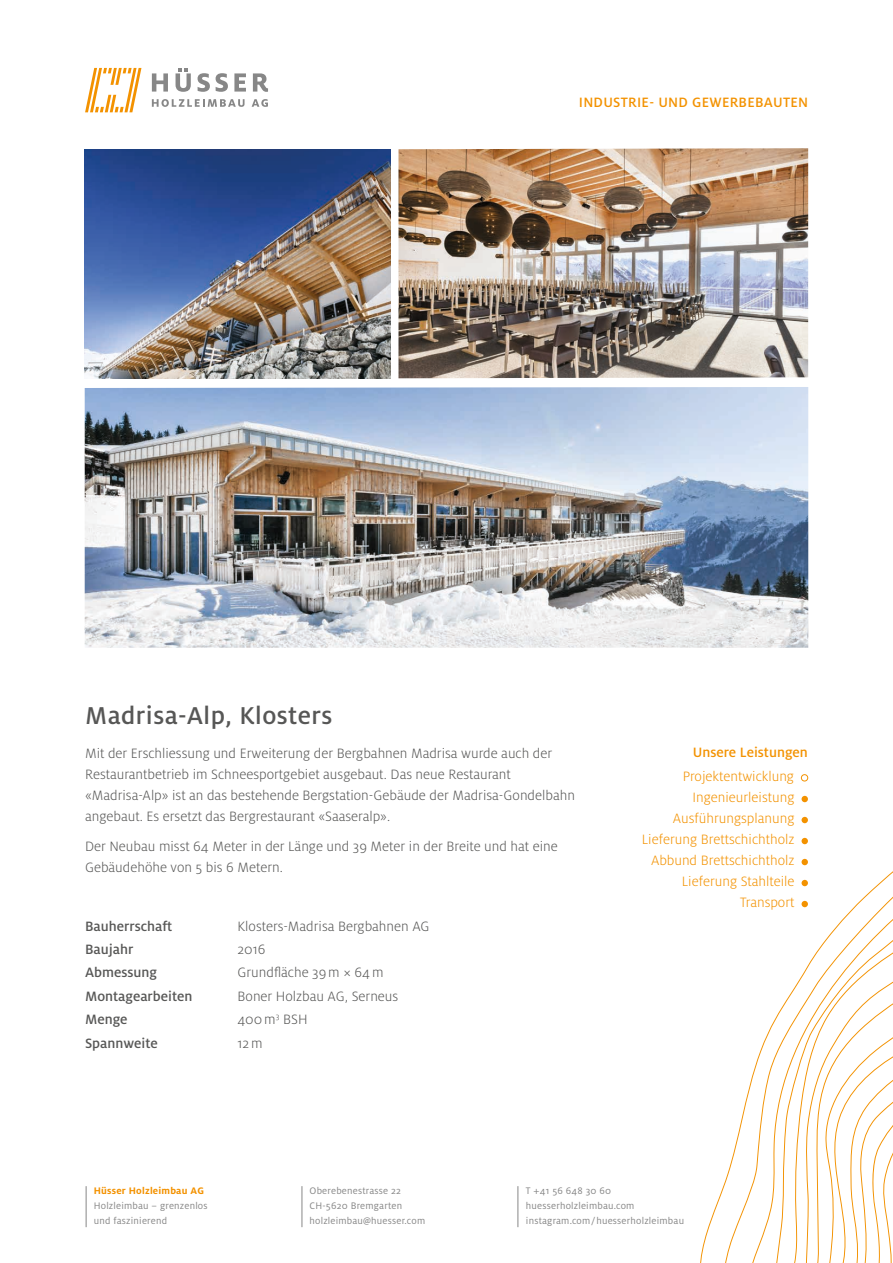
<style>
.page{position:relative;width:893px;height:1263px;background:#fff}
.page>*{position:absolute;margin:0;border:0;box-sizing:border-box;transform-origin:0 0}
.t1{font:500 27px "Milo OT";letter-spacing:.02em;color:#575756}
.t2{font:300 15px/21px "Milo OT";color:#575756}
.t3{font:300 15px/21px "Milo OT";color:#f39200;text-align:right}
.t4{font:500 15px "Milo OT";color:#575756}
.t5{font:500 15px "Milo OT";letter-spacing:.02em;color:#f39200}
.t6{font:500 15px "Milo OT";color:#f39200}
.t7{font:10.5px/15px "Milo OT";letter-spacing:.02em;color:#878787}
.t8{font:700 10.5px "Milo OT";letter-spacing:.02em;color:#f39200}
</style>
<div class="page">
<div style="left:801px;top:774px;width:7px;height:7px;border:1px solid #f39200;border-radius:50%"></div>
<div style="left:801px;top:796px;width:7px;height:6px;background:#f39200;border-radius:50%"></div>
<hr style="left:86px;top:1186px;width:1px;height:41px;background:#878787">
<hr style="left:302px;top:1186px;width:1px;height:41px;background:#878787">
<hr style="left:518px;top:1186px;width:1px;height:41px;background:#878787">
<img style="left:85px;top:149px;width:305px;height:229px">
<img style="left:398px;top:148px;width:410px;height:230px">
<img style="left:85px;top:387px;width:723px;height:261px">
<svg style="left:720px;top:1035px;width:47px;height:228px"></svg>
<svg style="left:767px;top:816px;width:126px;height:447px"></svg>
<svg style="left:85px;top:68px;width:56px;height:44px"></svg>
<svg style="left:152px;top:73px;width:16px;height:19px"></svg>
<svg style="left:198px;top:73px;width:12px;height:19px"></svg>
<svg style="left:216px;top:73px;width:12px;height:19px"></svg>
<svg style="left:234px;top:73px;width:12px;height:19px"></svg>
<svg style="left:253px;top:73px;width:15px;height:19px"></svg>
<svg style="left:176px;top:68px;width:15px;height:24px"></svg>
<svg style="left:152px;top:99px;width:93px;height:8px"></svg>
<svg style="left:252px;top:99px;width:16px;height:8px"></svg>
<p class="t5" style="left:579px;top:94px;width:231px">INDUSTRIE- UND GEWERBEBAUTEN</p>
<h1 class="t1" style="left:85px;top:701px;width:249px">Madrisa-Alp, Klosters</h1>
<p class="t2" style="left:85px;top:743px;width:491px">Mit der Erschliessung und Erweiterung der Bergbahnen Madrisa wurde auch der Restaurantbetrieb im Schneesportgebiet ausgebaut. Das neue Restaurant «Madrisa-Alp» ist an das bestehende Bergstation-Gebäude der Madrisa-Gondelbahn angebaut. Es ersetzt das Bergrestaurant «Saaseralp».</p>
<p class="t2" style="left:85px;top:836px;width:474px">Der Neubau misst 64 Meter in der Länge und 39 Meter in der Breite und hat eine<br>Gebäudehöhe von 5 bis 6 Metern.</p>
<p class="t4" style="left:85px;top:918px;width:89px">Bauherrschaft</p>
<p class="t2" style="left:237px;top:916px;width:194px">Klosters-Madrisa Bergbahnen AG</p>
<p class="t4" style="left:85px;top:941px;width:50px">Baujahr</p>
<p class="t2" style="left:237px;top:939px;width:29px">2016</p>
<p class="t4" style="left:85px;top:964px;width:73px">Abmessung</p>
<p class="t2" style="left:237px;top:962px;width:147px">Grundfläche 39m × 64m</p>
<p class="t4" style="left:85px;top:988px;width:109px">Montagearbeiten</p>
<p class="t2" style="left:237px;top:986px;width:162px">Boner Holzbau AG, Serneus</p>
<p class="t4" style="left:85px;top:1011px;width:44px">Menge</p>
<p class="t2" style="left:237px;top:1009px;width:72px">400m<sup>3</sup> BSH</p>
<p class="t4" style="left:85px;top:1035px;width:74px">Spannweite</p>
<p class="t2" style="left:238px;top:1032px;width:27px">12m</p>
<p class="t6" style="left:693px;top:744px;width:117px">Unsere Leistungen</p>
<p class="t3" style="left:642px;top:766px;width:154px">Projektentwicklung<br>Ingenieurleistung<br>Ausführungsplanung<br>Lieferung Brettschichtholz<br>Abbund Brettschichtholz<br>Lieferung Stahlteile<br>Transport</p>
<p class="t8" style="left:94px;top:1185px;width:112px">Hüsser Holzleimbau AG</p>
<p class="t7" style="left:94px;top:1198px;width:115px">Holzleimbau – grenzenlos und faszinierend</p>
<p class="t7" style="left:310px;top:1183px;width:117px">Oberebenestrasse 22<br>CH-5620 Bremgarten holzleimbau@huesser.com</p>
<p class="t7" style="left:526px;top:1183px;width:160px">T +41 56 648 30 60 huesserholzleimbau.com instagram.com/huesserholzleimbau</p>
</div>
